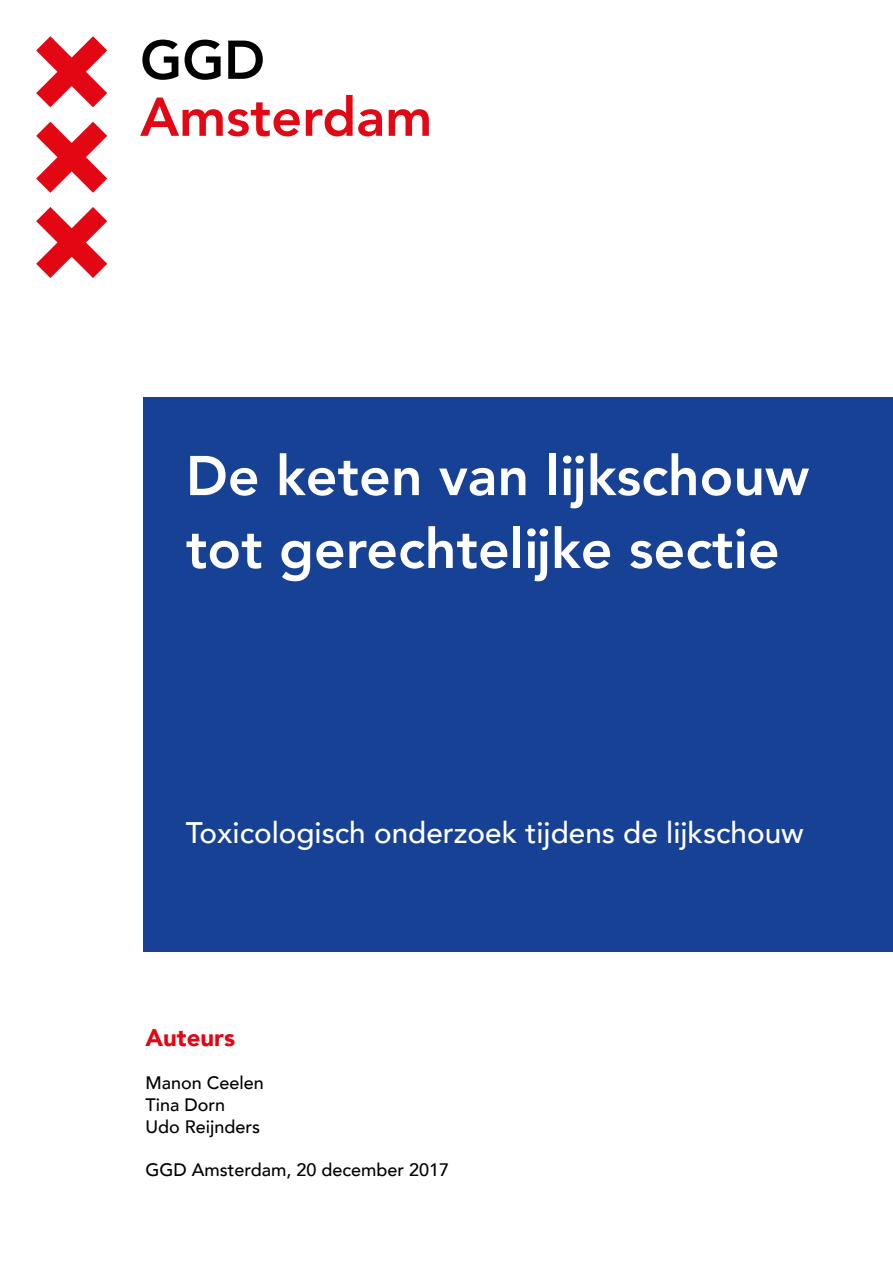
<style>
.page{position:relative;width:893px;height:1263px;background:#fff}
.page>*{position:absolute;margin:0;border:0;box-sizing:border-box;transform-origin:0 0}
.t1{font:800 55.35px/72.9px "Avenir";color:#fff}
.t2{font:500 29.7px "Avenir";color:#fff}
.t3{font:900 24px "Avenir";color:#e30613}
.t4{font:500 18px/21.6px "Avenir";color:#000}
</style>
<div class="page">
<div style="left:143px;top:397px;width:750px;height:554px;background:#164194"></div>
<svg style="left:140px;top:98px;width:160px;height:38px"></svg>
<svg style="left:306px;top:95px;width:76px;height:41px"></svg>
<svg style="left:389px;top:109px;width:40px;height:27px"></svg>
<svg style="left:36px;top:207px;width:71px;height:71px"></svg>
<svg style="left:36px;top:36px;width:71px;height:71px"></svg>
<svg style="left:36px;top:122px;width:71px;height:71px"></svg>
<svg style="left:142px;top:40px;width:36px;height:40px"></svg>
<svg style="left:185px;top:40px;width:36px;height:40px"></svg>
<svg style="left:228px;top:41px;width:35px;height:38px"></svg>
<h1 class="t1" style="left:186px;top:439px;width:625px">De keten van lijkschouw tot gerechtelijke sectie</h1>
<h2 class="t2" style="left:186px;top:807px;width:619px">Toxicologisch onderzoek tijdens de lijkschouw</h2>
<h3 class="t3" style="left:145px;top:1017px;width:91px">Auteurs</h3>
<p class="t4" style="left:145px;top:1071px;width:120px">Manon Ceelen<br>Tina Dorn<br>Udo Reijnders</p>
<p class="t4" style="left:145px;top:1158px;width:305px">GGD Amsterdam, 20 december 2017</p>
</div>
